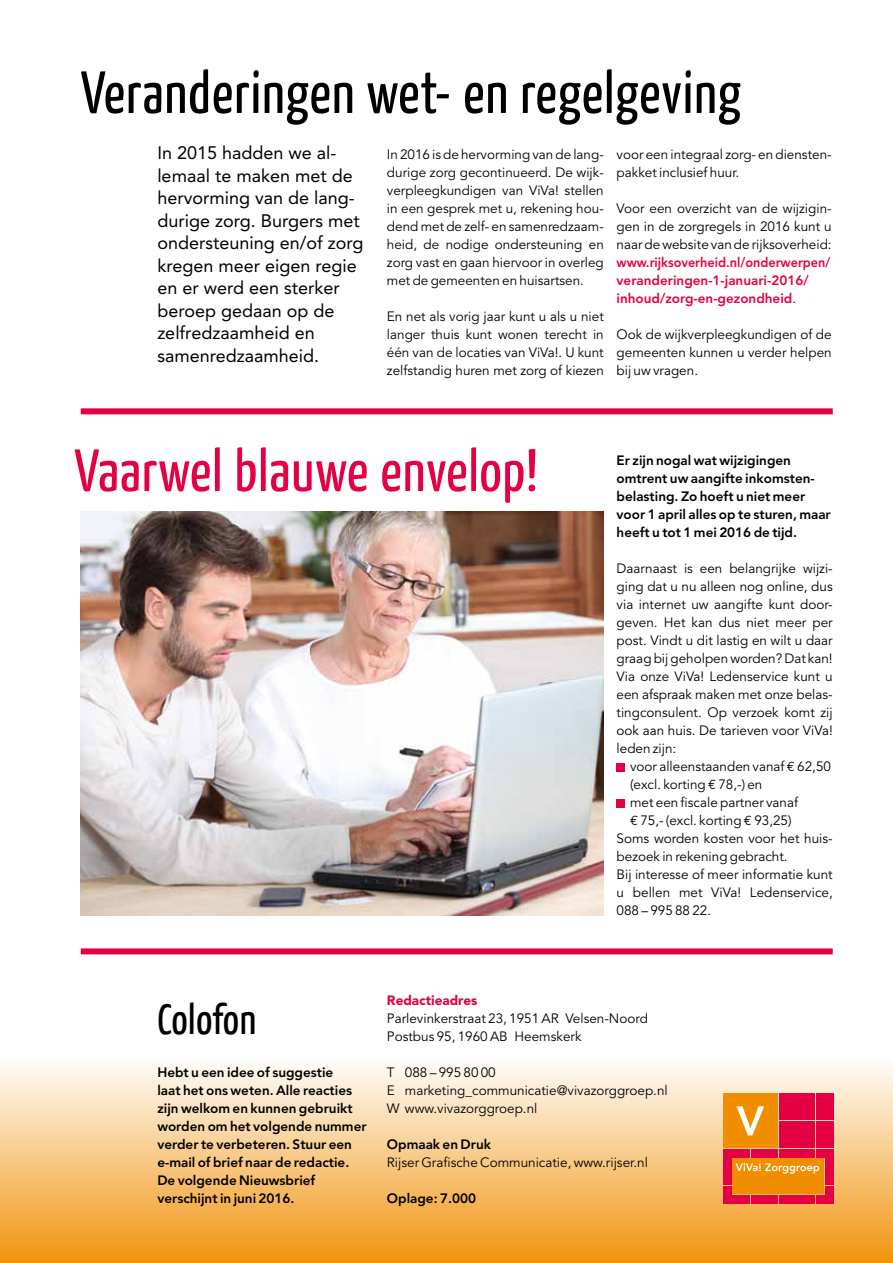
<style>
.page{position:relative;width:893px;height:1263px;background:#fff}
.page>*{position:absolute;margin:0;border:0;box-sizing:border-box;transform-origin:0 0}
.t1{font:59.4px "Yanone Kaffeesatz";letter-spacing:.015em;color:#000}
.t2{font:59.4px "Yanone Kaffeesatz";letter-spacing:.015em;color:#e30043}
.t3{font:42.9px "Yanone Kaffeesatz";letter-spacing:.01em;color:#000}
.t4{font:18px/22.5px "Avenir";color:#000}
.t5{font:13.5px/18px "Avenir";color:#000;text-align:justify}
.t6{font:800 13.5px/18px "Avenir";color:#000}
.t7{font:800 13.5px/18px "Avenir";color:#e30043;scale:.94 1}
.t8{font:900 13.5px "Avenir";color:#e30043}
.s1{font-weight:400;color:#000}
.s2{font-family:"Euro Mono"}
</style>
<div class="page">
<img style="left:81px;top:512px;width:523px;height:403px">
<div style="left:0;top:1057px;width:893px;height:206px;background:linear-gradient(to bottom,#fefbfc,#f1940f)"></div>
<div style="left:81px;top:948px;width:752px;height:6px;background:#e30043"></div>
<div style="left:81px;top:408px;width:752px;height:6px;background:#e30043"></div>
<div style="left:723px;top:1093px;width:55px;height:55px;background:#f18e00"></div>
<div style="left:723px;top:1149px;width:8px;height:8px;background:#e30043"></div>
<div style="left:732px;top:1149px;width:9px;height:8px;background:#e30043"></div>
<div style="left:742px;top:1149px;width:8px;height:8px;background:#e30043"></div>
<div style="left:751px;top:1149px;width:8px;height:8px;background:#e30043"></div>
<div style="left:760px;top:1149px;width:8px;height:8px;background:#e30043"></div>
<div style="left:770px;top:1149px;width:8px;height:8px;background:#e30043"></div>
<div style="left:779px;top:1149px;width:8px;height:8px;background:#e30043"></div>
<div style="left:788px;top:1149px;width:8px;height:8px;background:#e30043"></div>
<div style="left:797px;top:1149px;width:9px;height:8px;background:#e30043"></div>
<div style="left:807px;top:1149px;width:8px;height:8px;background:#e30043"></div>
<div style="left:816px;top:1149px;width:8px;height:8px;background:#e30043"></div>
<div style="left:825px;top:1149px;width:8px;height:8px;background:#e30043"></div>
<div style="left:723px;top:1158px;width:8px;height:8px;background:#e30043"></div>
<div style="left:825px;top:1158px;width:8px;height:8px;background:#e30043"></div>
<div style="left:723px;top:1167px;width:8px;height:8px;background:#e30043"></div>
<div style="left:825px;top:1167px;width:8px;height:8px;background:#e30043"></div>
<div style="left:723px;top:1177px;width:8px;height:8px;background:#e30043"></div>
<div style="left:825px;top:1177px;width:8px;height:8px;background:#e30043"></div>
<div style="left:723px;top:1186px;width:8px;height:8px;background:#e30043"></div>
<div style="left:825px;top:1186px;width:8px;height:8px;background:#e30043"></div>
<div style="left:723px;top:1195px;width:8px;height:8px;background:#e30043"></div>
<div style="left:732px;top:1195px;width:9px;height:8px;background:#e30043"></div>
<div style="left:742px;top:1195px;width:8px;height:8px;background:#e30043"></div>
<div style="left:751px;top:1195px;width:8px;height:8px;background:#e30043"></div>
<div style="left:760px;top:1195px;width:8px;height:8px;background:#e30043"></div>
<div style="left:770px;top:1195px;width:8px;height:8px;background:#e30043"></div>
<div style="left:779px;top:1195px;width:8px;height:8px;background:#e30043"></div>
<div style="left:788px;top:1195px;width:8px;height:8px;background:#e30043"></div>
<div style="left:797px;top:1195px;width:9px;height:8px;background:#e30043"></div>
<div style="left:807px;top:1195px;width:8px;height:8px;background:#e30043"></div>
<div style="left:816px;top:1195px;width:8px;height:8px;background:#e30043"></div>
<div style="left:825px;top:1195px;width:8px;height:8px;background:#e30043"></div>
<div style="left:779px;top:1093px;width:8px;height:8px;background:#e30043"></div>
<div style="left:788px;top:1093px;width:8px;height:8px;background:#e30043"></div>
<div style="left:797px;top:1093px;width:9px;height:8px;background:#e30043"></div>
<div style="left:807px;top:1093px;width:8px;height:8px;background:#e30043"></div>
<div style="left:816px;top:1093px;width:8px;height:8px;background:#e30043"></div>
<div style="left:825px;top:1093px;width:8px;height:8px;background:#e30043"></div>
<div style="left:779px;top:1102px;width:8px;height:9px;background:#e30043"></div>
<div style="left:788px;top:1102px;width:8px;height:9px;background:#e30043"></div>
<div style="left:797px;top:1102px;width:9px;height:9px;background:#e30043"></div>
<div style="left:807px;top:1102px;width:8px;height:9px;background:#e30043"></div>
<div style="left:816px;top:1102px;width:8px;height:9px;background:#e30043"></div>
<div style="left:825px;top:1102px;width:8px;height:9px;background:#e30043"></div>
<div style="left:779px;top:1112px;width:8px;height:8px;background:#e30043"></div>
<div style="left:788px;top:1112px;width:8px;height:8px;background:#e30043"></div>
<div style="left:797px;top:1112px;width:9px;height:8px;background:#e30043"></div>
<div style="left:807px;top:1112px;width:8px;height:8px;background:#e30043"></div>
<div style="left:816px;top:1112px;width:8px;height:8px;background:#e30043"></div>
<div style="left:825px;top:1112px;width:8px;height:8px;background:#e30043"></div>
<div style="left:779px;top:1121px;width:8px;height:8px;background:#e30043"></div>
<div style="left:788px;top:1121px;width:8px;height:8px;background:#e30043"></div>
<div style="left:797px;top:1121px;width:9px;height:8px;background:#e30043"></div>
<div style="left:807px;top:1121px;width:8px;height:8px;background:#e30043"></div>
<div style="left:816px;top:1121px;width:8px;height:8px;background:#e30043"></div>
<div style="left:825px;top:1121px;width:8px;height:8px;background:#e30043"></div>
<div style="left:779px;top:1130px;width:8px;height:8px;background:#e30043"></div>
<div style="left:788px;top:1130px;width:8px;height:8px;background:#e30043"></div>
<div style="left:797px;top:1130px;width:9px;height:8px;background:#e30043"></div>
<div style="left:807px;top:1130px;width:8px;height:8px;background:#e30043"></div>
<div style="left:816px;top:1130px;width:8px;height:8px;background:#e30043"></div>
<div style="left:825px;top:1130px;width:8px;height:8px;background:#e30043"></div>
<div style="left:779px;top:1140px;width:8px;height:8px;background:#e30043"></div>
<div style="left:788px;top:1140px;width:8px;height:8px;background:#e30043"></div>
<div style="left:797px;top:1140px;width:9px;height:8px;background:#e30043"></div>
<div style="left:807px;top:1140px;width:8px;height:8px;background:#e30043"></div>
<div style="left:816px;top:1140px;width:8px;height:8px;background:#e30043"></div>
<div style="left:825px;top:1140px;width:8px;height:8px;background:#e30043"></div>
<svg style="left:736px;top:1106px;width:28px;height:29px"></svg>
<div style="left:732px;top:1158px;width:92px;height:36px;background:#f18e00"></div>
<svg style="left:735px;top:1163px;width:84px;height:11px"></svg>
<div style="left:617px;top:763px;width:8px;height:8px;background:#e30043"></div>
<div style="left:617px;top:799px;width:8px;height:8px;background:#e30043"></div>
<h1 class="t1" style="left:81px;top:56px;width:662px">Veranderingen wet- en regelgeving</h1>
<p class="t5" style="left:617px;top:146px;width:217px">voor een integraal zorg- en diensten&shy;pakket inclusief huur.</p>
<p class="t5" style="left:617px;top:200px;width:217px">Voor een overzicht van de wijzigin&shy;gen in de zorgregels in 2016 kunt u naar de website van de rijksoverheid:</p>
<p class="t7" style="left:617px;top:254px;width:229px">www.rijksoverheid.nl/onderwerpen/ veranderingen-1-januari-2016/ inhoud/zorg-en-gezondheid<span class="s1">.</span></p>
<p class="t5" style="left:617px;top:326px;width:217px">Ook de wijkverpleegkundigen of de gemeenten kunnen u verder helpen bij uw vragen.</p>
<h3 class="t4" style="left:157px;top:142px;width:208px">In 2015 hadden we al&shy;lemaal te maken met de hervorming van de lang&shy;durige zorg. Burgers met ondersteuning en/of zorg kregen meer eigen regie en er werd een sterker beroep gedaan op de zelfredzaamheid en samenredzaamheid.</h3>
<p class="t5" style="left:387px;top:146px;width:218px">In 2016 is de hervorming van de lang&shy;durige zorg gecontinueerd. De wijk&shy;verpleegkundigen van ViVa! stellen in een gesprek met u, rekening hou&shy;dend met de zelf- en samenredzaam&shy;heid, de nodige ondersteuning en zorg vast en gaan hiervoor in overleg met de gemeenten en huisartsen.</p>
<p class="t5" style="left:387px;top:308px;width:218px">En net als vorig jaar kunt u als u niet langer thuis kunt wonen terecht in één van de locaties van ViVa!. U kunt zelfstandig huren met zorg of kiezen</p>
<h1 class="t2" style="left:74px;top:434px;width:465px">Vaarwel blauwe envelop!</h1>
<p class="t6" style="left:617px;top:452px;width:216px">Er zijn nogal wat wijzigingen omtrent uw aangifte inkomsten&shy;belasting. Zo hoeft u niet meer voor 1 april alles op te sturen, maar heeft u tot 1 mei 2016 de tijd.</p>
<p class="t5" style="left:617px;top:560px;width:218px">Daarnaast is een belangrijke wijzi&shy;ging dat u nu alleen nog online, dus via internet uw aangifte kunt door&shy;geven. Het kan dus niet meer per post. Vindt u dit lastig en wilt u daar graag bij geholpen worden? Dat kan!<br>Via onze ViVa! Ledenservice kunt u een afspraak maken met onze belas&shy;tingconsulent. Op verzoek komt zij ook aan huis. De tarieven voor ViVa! leden zijn:</p>
<p class="t5" style="left:630px;top:758px;width:202px">voor alleenstaanden vanaf <span class="s2">€</span> 62,50</p>
<p class="t5" style="left:630px;top:776px;width:134px">(excl. korting <span class="s2">€</span> 78,-) en</p>
<p class="t5" style="left:630px;top:794px;width:170px">met een fiscale partner vanaf</p>
<p class="t5" style="left:630px;top:812px;width:163px"><span class="s2">€</span> 75,- (excl. korting <span class="s2">€</span> 93,25)</p>
<p class="t5" style="left:617px;top:830px;width:218px">Soms worden kosten voor het huis-</p>
<p class="t5" style="left:617px;top:848px;width:173px">bezoek in rekening gebracht.</p>
<p class="t5" style="left:617px;top:866px;width:218px">Bij interesse of meer informatie kunt</p>
<p class="t5" style="left:617px;top:884px;width:218px">u bellen met ViVa! Ledenservice,</p>
<p class="t5" style="left:617px;top:902px;width:96px">088 – 995 88 22.</p>
<h2 class="t3" style="left:157px;top:993px;width:100px">Colofon</h2>
<p class="t6" style="left:157px;top:1064px;width:211px">Hebt u een idee of suggestie<br>laat het ons weten. Alle reacties zijn welkom en kunnen gebruikt worden om het volgende nummer verder te verbeteren. Stuur een e-mail of brief naar de redactie.<br>De volgende Nieuwsbrief verschijnt in juni 2016.</p>
<p class="t8" style="left:387px;top:992px;width:92px">Redactieadres</p>
<p class="t5" style="left:387px;top:1010px;width:263px">Parlevinkerstraat 23, 1951 AR Velsen-Noord<br>Postbus 95, 1960 AB Heemskerk</p>
<p class="t5" style="left:387px;top:1064px;width:282px;text-align:left">T 088 – 995 80 00<br>E marketing_communicatie@vivazorggroep.nl<br>W www.vivazorggroep.nl</p>
<p class="t6" style="left:387px;top:1136px;width:106px">Opmaak en Druk</p>
<p class="t5" style="left:387px;top:1154px;width:262px">Rijser Grafische Communicatie, www.rijser.nl</p>
<p class="t6" style="left:387px;top:1190px;width:91px">Oplage: 7.000</p>
</div>
